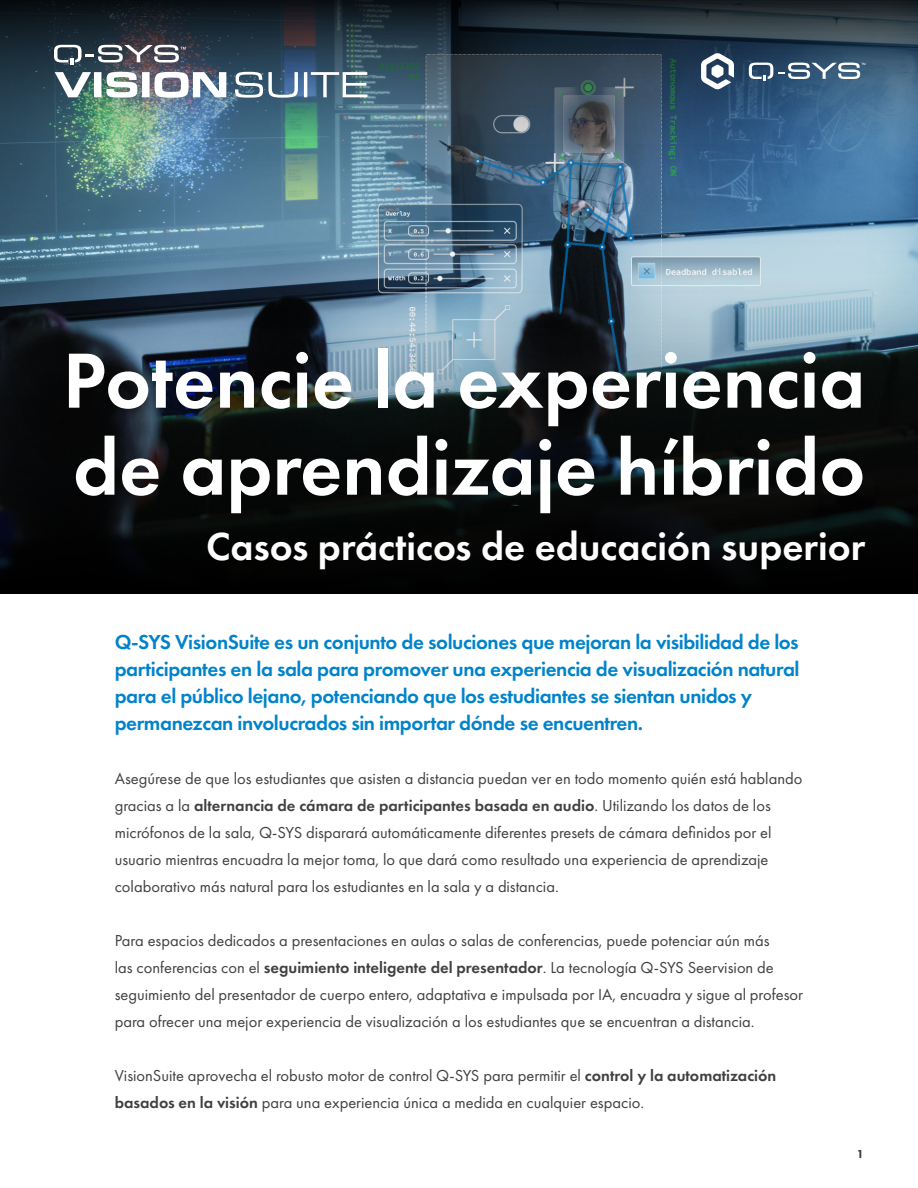
<style>
.page{position:relative;width:918px;height:1188px;background:#fff}
.page>*{position:absolute;margin:0;border:0;box-sizing:border-box;transform-origin:0 0}
.t1{font:600 81px "Futura PT";color:#fff}
.t2{font:600 40.5px "Futura PT";color:#fff}
.t3{font:600 21px/27px "Futura PT";letter-spacing:-.02em;color:#0083ca}
.t4{font:16.5px/27px "Futura PT";color:#404040}
.t5{font:800 12px "Futura PT";color:#404040}
.s1{font-weight:600}
</style>
<div class="page">
<img style="left:0;top:0;width:918px;height:594px">
<p class="t1" style="left:63px;top:330px;width:804px">Potencie la experiencia</p>
<p class="t1" style="left:73px;top:417px;width:794px">de aprendizaje híbrido</p>
<p class="t2" style="left:206px;top:522px;width:661px">Casos prácticos de educación superior</p>
<p class="t3" style="left:115px;top:628px;width:686px">Q-SYS VisionSuite es un conjunto de soluciones que mejoran la visibilidad de los participantes en la sala para promover una experiencia de visualización natural para el público lejano, potenciando que los estudiantes se sientan unidos y permanezcan involucrados sin importar dónde se encuentren.</p>
<p class="t4" style="left:115px;top:765px;width:689px">Asegúrese de que los estudiantes que asisten a distancia puedan ver en todo momento quién está hablando gracias a la <span class="s1">alternancia de cámara de participantes basada en audio</span>. Utilizando los datos de los micrófonos de la sala, Q-SYS disparará automáticamente diferentes presets de cámara definidos por el usuario mientras encuadra la mejor toma, lo que dará como resultado una experiencia de aprendizaje colaborativo más natural para los estudiantes en la sala y a distancia.</p>
<p class="t4" style="left:115px;top:927px;width:690px">Para espacios dedicados a presentaciones en aulas o salas de conferencias, puede potenciar aún más<br>las conferencias con el <span class="s1">seguimiento inteligente del presentador</span>. La tecnología Q-SYS Seervision de seguimiento del presentador de cuerpo entero, adaptativa e impulsada por IA, encuadra y sigue al profesor para ofrecer una mejor experiencia de visualización a los estudiantes que se encuentran a distancia.</p>
<p class="t4" style="left:115px;top:1062px;width:663px">VisionSuite aprovecha el robusto motor de control Q-SYS para permitir el <span class="s1">control y la automatización basados en la visión</span> para una experiencia única a medida en cualquier espacio.</p>
<p class="t5" style="left:857px;top:1147px;width:9px">1</p>
</div>
